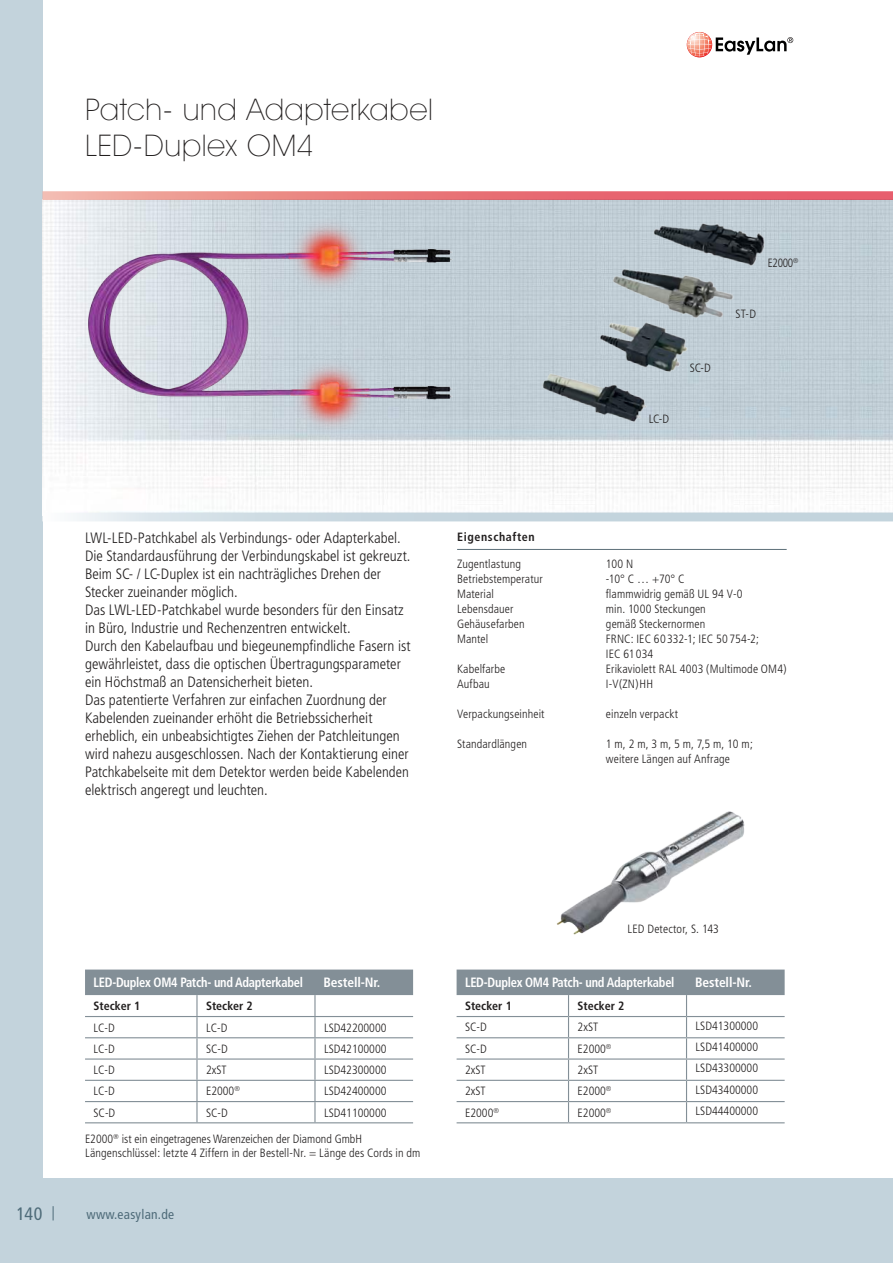
<style>
.page{position:relative;width:893px;height:1263px;background:#c3d3dc}
.page>*{position:absolute;margin:0;border:0;box-sizing:border-box;transform-origin:0 0}
.t1{font:200 30px/36px "Avant Garde IT Cby BT";letter-spacing:.025em;color:#221f1f}
.t2{font:condensed 18px "Frutiger";color:#4e6b79}
.t3{font:300 condensed 15px/18px "Frutiger";color:#221f1f}
.t4{font:700 condensed 13.5px "Frutiger";letter-spacing:-.02em;color:#fff;scale:.92 1}
.t5{font:700 condensed 13.5px "Frutiger";letter-spacing:-.02em;color:#fff}
.t6{font:condensed 13.5px "Frutiger";letter-spacing:.02em;color:#4e6b79}
.t7{font:300 condensed 12px/15px "Frutiger";letter-spacing:.005em;color:#221f1f}
.t8{font:700 condensed 12px "Frutiger";color:#221f1f}
.t9{font:700 condensed 12px "Frutiger";letter-spacing:.05em;color:#221f1f}
.t10{font:300 condensed 12px "Frutiger";letter-spacing:.005em;color:#221f1f;scale:.94 1}
</style>
<div class="page">
<div style="left:43px;top:0;width:850px;height:1178px;background:#fff"></div>
<svg style="left:53px;top:1206px;width:1px;height:14px"></svg>
<img style="left:687px;top:32px;width:17px;height:18px">
<svg style="left:688px;top:33px;width:105px;height:24px"></svg>
<img style="left:42px;top:191px;width:851px;height:322px">
<img style="left:42px;top:513px;width:851px;height:8px">
<img style="left:85px;top:213px;width:407px;height:233px">
<img style="left:605px;top:261px;width:141px;height:76px">
<img style="left:650px;top:211px;width:126px;height:66px">
<img style="left:579px;top:302px;width:139px;height:95px">
<img style="left:534px;top:358px;width:126px;height:81px">
<img style="left:557px;top:811px;width:188px;height:124px">
<hr style="left:457px;top:549px;width:330px;height:1px;background:#5c6f79">
<div style="left:85px;top:969px;width:328px;height:26px;background:#838f97"></div>
<hr style="left:196px;top:995px;width:2px;height:21px;background:#838f97">
<hr style="left:314px;top:995px;width:2px;height:21px;background:#838f97">
<hr style="left:85px;top:1016px;width:112px;height:1px;background:#838f97">
<hr style="left:197px;top:1016px;width:118px;height:1px;background:#838f97">
<hr style="left:196px;top:1017px;width:2px;height:20px;background:#838f97">
<hr style="left:315px;top:1016px;width:98px;height:1px;background:#838f97">
<hr style="left:314px;top:1017px;width:2px;height:20px;background:#838f97">
<hr style="left:85px;top:1037px;width:112px;height:1px;background:#838f97">
<hr style="left:197px;top:1037px;width:118px;height:1px;background:#838f97">
<hr style="left:196px;top:1038px;width:2px;height:20px;background:#838f97">
<hr style="left:315px;top:1037px;width:98px;height:1px;background:#838f97">
<hr style="left:314px;top:1038px;width:2px;height:20px;background:#838f97">
<hr style="left:85px;top:1058px;width:112px;height:1px;background:#838f97">
<hr style="left:197px;top:1058px;width:118px;height:1px;background:#838f97">
<hr style="left:196px;top:1059px;width:2px;height:21px;background:#838f97">
<hr style="left:315px;top:1058px;width:98px;height:1px;background:#838f97">
<hr style="left:314px;top:1059px;width:2px;height:21px;background:#838f97">
<hr style="left:85px;top:1080px;width:112px;height:1px;background:#838f97">
<hr style="left:197px;top:1080px;width:118px;height:1px;background:#838f97">
<hr style="left:196px;top:1081px;width:2px;height:20px;background:#838f97">
<hr style="left:315px;top:1080px;width:98px;height:1px;background:#838f97">
<hr style="left:314px;top:1081px;width:2px;height:20px;background:#838f97">
<hr style="left:85px;top:1101px;width:112px;height:1px;background:#838f97">
<hr style="left:197px;top:1101px;width:118px;height:1px;background:#838f97">
<hr style="left:196px;top:1102px;width:2px;height:20px;background:#838f97">
<hr style="left:315px;top:1101px;width:98px;height:1px;background:#838f97">
<hr style="left:314px;top:1102px;width:2px;height:20px;background:#838f97">
<hr style="left:85px;top:1122px;width:112px;height:1px;background:#838f97">
<hr style="left:197px;top:1122px;width:118px;height:1px;background:#838f97">
<hr style="left:315px;top:1122px;width:98px;height:1px;background:#838f97">
<svg style="left:457px;top:969px;width:328px;height:153px"></svg>
<hr style="left:457px;top:1122px;width:111px;height:1px;background:#838f97">
<hr style="left:568px;top:1122px;width:118px;height:1px;background:#838f97">
<hr style="left:686px;top:1122px;width:99px;height:1px;background:#838f97">
<h1 class="t1" style="left:85px;top:93px;width:350px">Patch- und Adapterkabel<br>LED-Duplex OM4</h1>
<p class="t7" style="left:649px;top:411px;width:22px">LC-D</p>
<p class="t7" style="left:690px;top:361px;width:23px">SC-D</p>
<p class="t10" style="left:768px;top:256px;width:34px">E2000<sup>®</sup></p>
<p class="t7" style="left:735px;top:306px;width:22px">ST-D</p>
<p class="t3" style="left:85px;top:529px;width:327px">LWL-LED-Patchkabel als Verbindungs- oder Adapterkabel.<br>Die Standardausführung der Verbindungskabel ist gekreuzt.<br>Beim SC- / LC-Duplex ist ein nachträgliches Drehen der Stecker zueinander möglich.<br>Das LWL-LED-Patchkabel wurde besonders für den Einsatz in Büro, Industrie und Rechenzentren entwickelt.<br>Durch den Kabelaufbau und biegeunempfindliche Fasern ist gewährleistet, dass die optischen Übertragungsparameter ein Höchstmaß an Datensicherheit bieten.<br>Das patentierte Verfahren zur einfachen Zuordnung der Kabelenden zueinander erhöht die Betriebssicherheit erheblich, ein unbeabsichtigtes Ziehen der Patchleitungen wird nahezu ausgeschlossen. Nach der Kontaktierung einer Patchkabelseite mit dem Detektor werden beide Kabelenden elektrisch angeregt und leuchten.</p>
<p class="t9" style="left:457px;top:531px;width:79px">Eigenschaften</p>
<p class="t7" style="left:457px;top:557px;width:65px">Zugentlastung</p>
<p class="t7" style="left:606px;top:557px;width:29px">100 N</p>
<p class="t7" style="left:457px;top:572px;width:87px">Betriebstemperatur</p>
<p class="t7" style="left:606px;top:572px;width:80px">-10° C … +70° C</p>
<p class="t7" style="left:457px;top:587px;width:38px">Material</p>
<p class="t7" style="left:606px;top:587px;width:138px">flammwidrig gemäß UL 94 V-0</p>
<p class="t7" style="left:457px;top:602px;width:58px">Lebensdauer</p>
<p class="t7" style="left:606px;top:602px;width:101px">min. 1000 Steckungen</p>
<p class="t7" style="left:457px;top:617px;width:69px">Gehäusefarben</p>
<p class="t7" style="left:606px;top:617px;width:101px">gemäß Steckernormen</p>
<p class="t7" style="left:457px;top:632px;width:33px">Mantel</p>
<p class="t7" style="left:606px;top:632px;width:155px">FRNC: IEC 60 332-1; IEC 50 754-2;<br>IEC 61 034</p>
<p class="t7" style="left:457px;top:662px;width:50px">Kabelfarbe</p>
<p class="t7" style="left:606px;top:662px;width:182px">Erikaviolett RAL 4003 (Multimode OM4)</p>
<p class="t7" style="left:457px;top:677px;width:34px">Aufbau</p>
<p class="t7" style="left:606px;top:677px;width:49px">I-V(ZN)HH</p>
<p class="t7" style="left:457px;top:707px;width:89px">Verpackungseinheit</p>
<p class="t7" style="left:606px;top:707px;width:74px">einzeln verpackt</p>
<p class="t7" style="left:457px;top:737px;width:72px">Standardlängen</p>
<p class="t7" style="left:606px;top:737px;width:149px">1 m, 2 m, 3 m, 5 m, 7,5 m, 10 m; weitere Längen auf Anfrage</p>
<p class="t2" style="left:17px;top:1206px;width:27px">140</p>
<p class="t4" style="left:94px;top:977px;width:229px">LED-Duplex OM4 Patch- und Adapterkabel</p>
<p class="t5" style="left:323px;top:977px;width:58px">Bestell-Nr.</p>
<p class="t8" style="left:94px;top:1001px;width:48px">Stecker 1</p>
<p class="t8" style="left:206px;top:1001px;width:48px">Stecker 2</p>
<p class="t7" style="left:94px;top:1020px;width:23px">LC-D</p>
<p class="t7" style="left:206px;top:1020px;width:23px">LC-D</p>
<p class="t7" style="left:324px;top:1020px;width:64px">LSD42200000</p>
<p class="t7" style="left:94px;top:1042px;width:23px">LC-D</p>
<p class="t7" style="left:206px;top:1042px;width:23px">SC-D</p>
<p class="t7" style="left:324px;top:1042px;width:64px">LSD42100000</p>
<p class="t7" style="left:94px;top:1063px;width:23px">LC-D</p>
<p class="t7" style="left:206px;top:1063px;width:22px">2xST</p>
<p class="t7" style="left:324px;top:1063px;width:64px">LSD42300000</p>
<p class="t7" style="left:94px;top:1084px;width:23px">LC-D</p>
<p class="t7" style="left:206px;top:1084px;width:35px">E2000<sup>®</sup></p>
<p class="t7" style="left:324px;top:1084px;width:64px">LSD42400000</p>
<p class="t7" style="left:94px;top:1105px;width:23px">SC-D</p>
<p class="t7" style="left:206px;top:1105px;width:23px">SC-D</p>
<p class="t7" style="left:324px;top:1105px;width:64px">LSD41100000</p>
<p class="t7" style="left:85px;top:1132px;width:337px;line-height:13.5px">E2000<sup>®</sup> ist ein eingetragenes Warenzeichen der Diamond GmbH<br>Längenschlüssel: letzte 4 Ziffern in der Bestell-Nr. = Länge des Cords in dm</p>
<p class="t6" style="left:87px;top:1209px;width:89px">www.easylan.de</p>
<p class="t7" style="left:628px;top:922px;width:93px">LED Detector, S. 143</p>
<p class="t4" style="left:465px;top:977px;width:229px">LED-Duplex OM4 Patch- und Adapterkabel</p>
<p class="t5" style="left:695px;top:977px;width:58px">Bestell-Nr.</p>
<p class="t8" style="left:465px;top:1001px;width:48px">Stecker 1</p>
<p class="t8" style="left:578px;top:1001px;width:48px">Stecker 2</p>
<p class="t7" style="left:465px;top:1020px;width:23px">SC-D</p>
<p class="t7" style="left:578px;top:1020px;width:22px">2xST</p>
<p class="t7" style="left:696px;top:1018px;width:64px">LSD41300000</p>
<p class="t7" style="left:465px;top:1041px;width:23px">SC-D</p>
<p class="t7" style="left:578px;top:1041px;width:35px">E2000<sup>®</sup></p>
<p class="t7" style="left:696px;top:1040px;width:64px">LSD41400000</p>
<p class="t7" style="left:465px;top:1063px;width:22px">2xST</p>
<p class="t7" style="left:578px;top:1063px;width:22px">2xST</p>
<p class="t7" style="left:696px;top:1061px;width:64px">LSD43300000</p>
<p class="t7" style="left:465px;top:1084px;width:22px">2xST</p>
<p class="t7" style="left:578px;top:1084px;width:35px">E2000<sup>®</sup></p>
<p class="t7" style="left:696px;top:1082px;width:64px">LSD43400000</p>
<p class="t7" style="left:465px;top:1105px;width:35px">E2000<sup>®</sup></p>
<p class="t7" style="left:578px;top:1105px;width:35px">E2000<sup>®</sup></p>
<p class="t7" style="left:696px;top:1103px;width:64px">LSD44400000</p>
</div>
